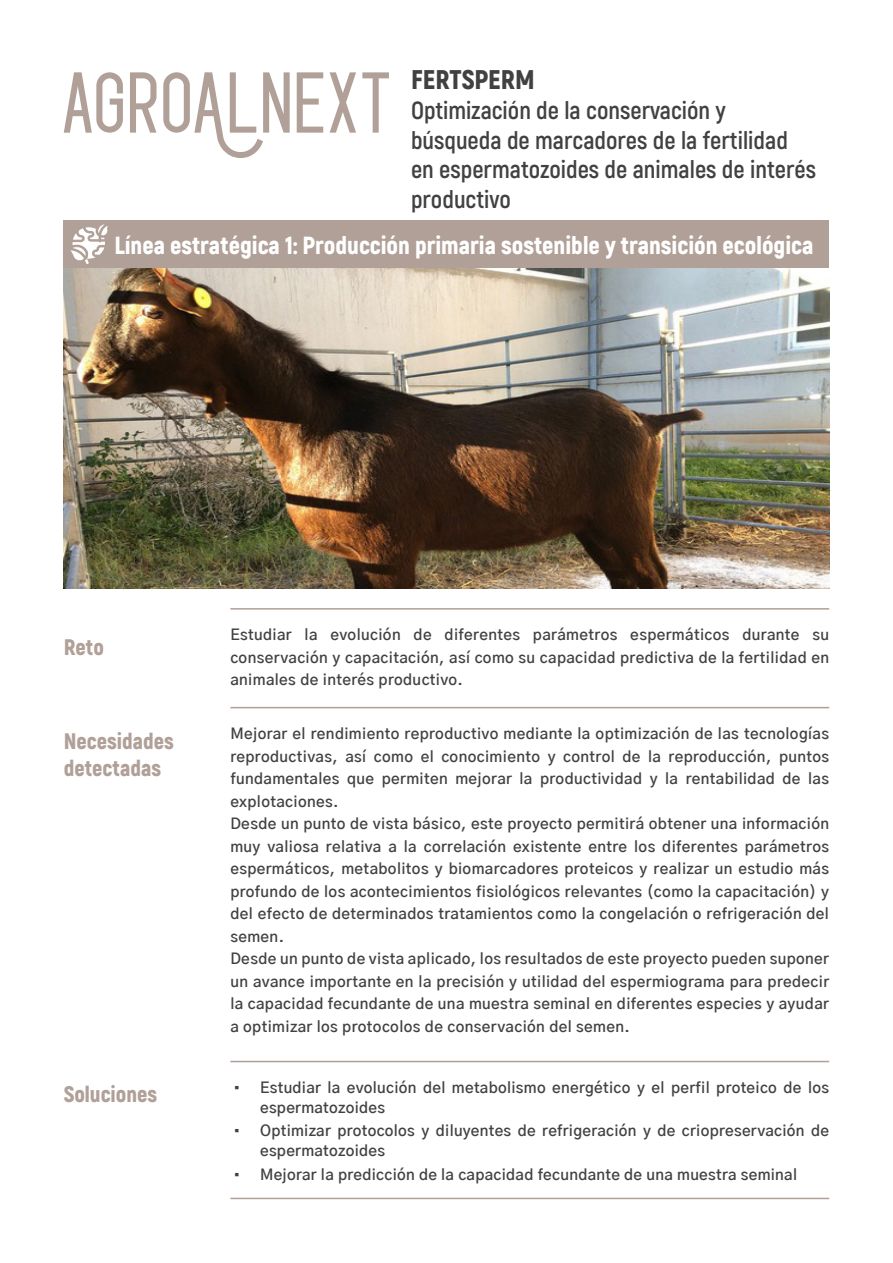
<style>
.page{position:relative;width:893px;height:1263px;background:#fff}
.page>*{position:absolute;margin:0;border:0;box-sizing:border-box;transform-origin:0 0}
.t1{font:900 27px "Akrobat";color:#414042}
.t2{font:700 24.75px/29.7px "Akrobat";color:#414042}
.t3{font:900 24.75px "Akrobat";color:#fff}
.t4{font:900 22.5px/27px "Akrobat";color:#b0a098}
.t5{font:600 15px/22.5px "Gothic A1";letter-spacing:.025em;color:#424142;text-align:justify}
.t6{font:600 15px/19.5px "Gothic A1";letter-spacing:.02em;color:#414042}
</style>
<div class="page">
<img style="left:64px;top:268px;width:765px;height:321px">
<div style="left:64px;top:220px;width:765px;height:48px;background:#b0a098"></div>
<hr style="left:230px;top:707px;width:599px;height:1px;background:#b0a098">
<hr style="left:230px;top:608px;width:599px;height:2px;background:#b0a098">
<hr style="left:230px;top:1061px;width:599px;height:1px;background:#b0a098">
<svg style="left:71px;top:224px;width:37px;height:40px"></svg>
<hr style="left:230px;top:1198px;width:599px;height:1px;background:#b0a098">
<svg style="left:64px;top:72px;width:59px;height:61px"></svg>
<svg style="left:130px;top:72px;width:27px;height:61px"></svg>
<svg style="left:163px;top:72px;width:127px;height:86px"></svg>
<svg style="left:297px;top:72px;width:26px;height:61px"></svg>
<svg style="left:330px;top:72px;width:26px;height:61px"></svg>
<svg style="left:362px;top:72px;width:27px;height:61px"></svg>
<p class="t1" style="left:411px;top:62px;width:125px">FERTSPERM</p>
<p class="t2" style="left:411px;top:95px;width:406px">Optimización de la conservación y búsqueda de marcadores de la fertilidad en espermatozoides de animales de interés productivo</p>
<p class="t3" style="left:114px;top:229px;width:701px">Línea estratégica 1: Producción primaria sostenible y transición ecológica</p>
<p class="t4" style="left:64px;top:633px;width:42px">Reto</p>
<p class="t4" style="left:64px;top:727px;width:112px">Necesidades detectadas</p>
<p class="t4" style="left:64px;top:1081px;width:95px">Soluciones</p>
<p class="t5" style="left:230px;top:623px;width:600px">Estudiar la evolución de diferentes parámetros espermáticos durante su conservación y capacitación, así como su capacidad predictiva de la fertilidad en animales de interés productivo.</p>
<p class="t5" style="left:230px;top:722px;width:600px">Mejorar el rendimiento reproductivo mediante la optimización de las tecnologías reproductivas, así como el conocimiento y control de la reproducción, puntos fundamentales que permiten mejorar la productividad y la rentabilidad de las explotaciones.</p>
<p class="t5" style="left:230px;top:812px;width:600px">Desde un punto de vista básico, este proyecto permitirá obtener una información muy valiosa relativa a la correlación existente entre los diferentes parámetros espermáticos, metabolitos y biomarcadores proteicos y realizar un estudio más profundo de los acontecimientos fisiológicos relevantes (como la capacitación) y del efecto de determinados tratamientos como la congelación o refrigeración del semen.</p>
<p class="t5" style="left:230px;top:947px;width:600px">Desde un punto de vista aplicado, los resultados de este proyecto pueden suponer un avance importante en la precisión y utilidad del espermiograma para predecir la capacidad fecundante de una muestra seminal en diferentes especies y ayudar a optimizar los protocolos de conservación del semen.</p>
<p class="t6" style="left:260px;top:1077px;width:570px;text-indent:-27px">• Estudiar la evolución del metabolismo energético y el perfil proteico de los espermatozoides</p>
<p class="t6" style="left:260px;top:1120px;width:570px;text-indent:-27px">• Optimizar protocolos y diluyentes de refrigeración y de criopreservación de espermatozoides</p>
<p class="t6" style="left:233px;top:1164px;width:566px">• Mejorar la predicción de la capacidad fecundante de una muestra seminal</p>
</div>
